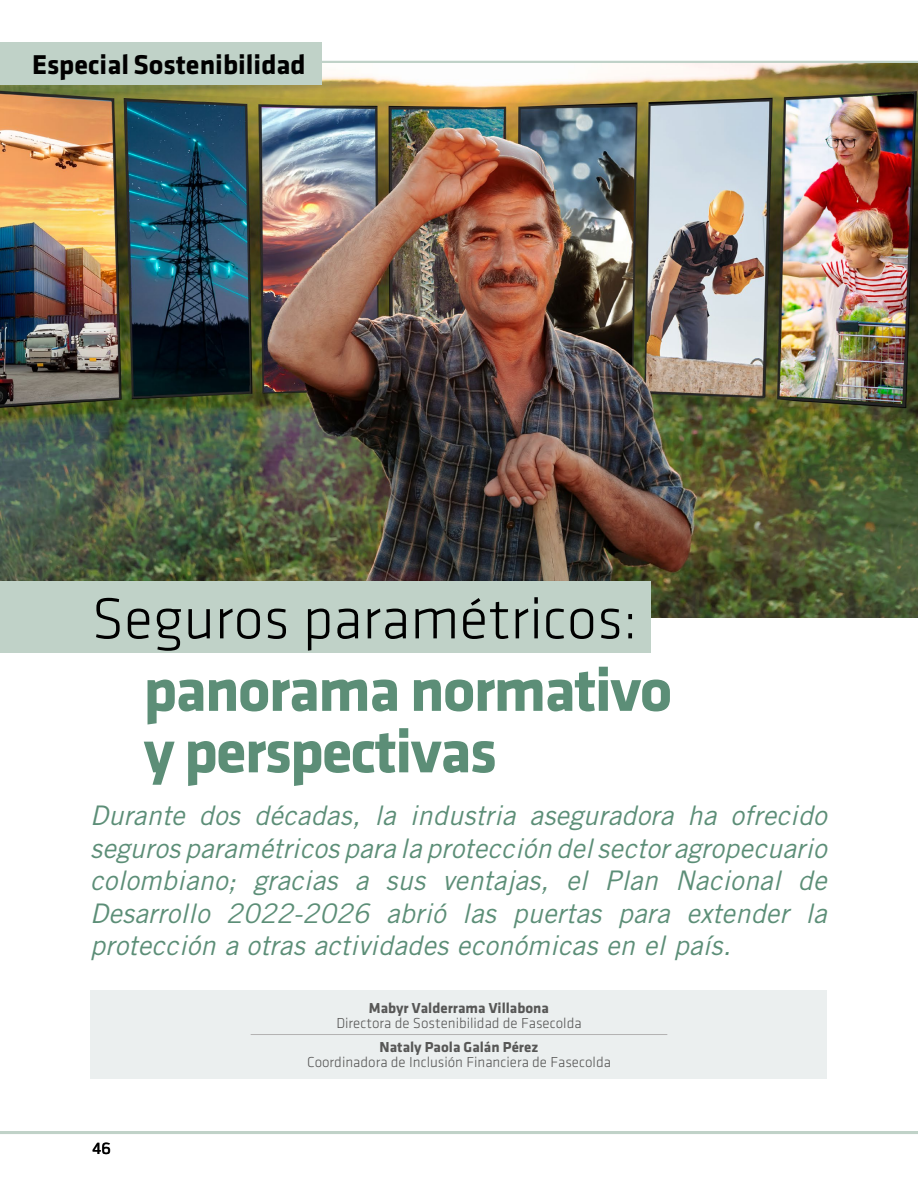
<style>
.page{position:relative;width:918px;height:1188px;background:#fff}
.page>*{position:absolute;margin:0;border:0;box-sizing:border-box;transform-origin:0 0}
.t1{font:700 63px/61.5px "Klavika";letter-spacing:-.03em;color:#5c8e77}
.t2{font:300 60px "Klavika";color:#000}
.t3{font:700 28.2px "Klavika";color:#000}
.t4{font:italic 27px/32.4px "Trade Gothic LT Std";letter-spacing:.01em;color:#5c8e77;text-align:justify}
.t5{font:15px "Klavika Light TF";color:#575756}
.t6{font:700 15px "Klavika";color:#575756}
.t7{font:15px "Collator";color:#000}
</style>
<div class="page">
<hr style="left:0;top:61px;width:918px;height:3px;background:#c0d2c8">
<img style="left:0;top:63px;width:918px;height:555px">
<hr style="left:0;top:1131px;width:918px;height:3px;background:#c0d2c8">
<div style="left:0;top:581px;width:650px;height:72px;background:#c0d2c8"></div>
<div style="left:0;top:42px;width:321px;height:42px;background:#c0d2c8"></div>
<div style="left:90px;top:990px;width:737px;height:89px;background:#ebefef"></div>
<hr style="left:251px;top:1034px;width:416px;height:1px;background:#b3b2b2">
<p class="t3" style="left:32px;top:49px;width:275px">Especial Sostenibilidad</p>
<h2 class="t2" style="left:92px;top:587px;width:547px">Seguros paramétricos:</h2>
<h1 class="t1" style="left:143px;top:659px;width:531px">panorama normativo y perspectivas</h1>
<p class="t4" style="left:90px;top:800px;width:738px">Durante dos décadas, la industria aseguradora ha ofrecido seguros paramétricos para la protección del sector agropecuario colombiano; gracias a sus ventajas, el Plan Nacional de Desarrollo 2022-2026 abrió las puertas para extender la protección a otras actividades económicas en el país.</p>
<p class="t7" style="left:92px;top:1140px;width:21px">46</p>
<p class="t6" style="left:369px;top:999px;width:182px">Mabyr Valderrama Villabona</p>
<p class="t5" style="left:336px;top:1015px;width:247px">Directora de Sostenibilidad de Fasecolda</p>
<p class="t6" style="left:380px;top:1038px;width:160px">Nataly Paola Galán Pérez</p>
<p class="t5" style="left:307px;top:1054px;width:305px">Coordinadora de Inclusión Financiera de Fasecolda</p>
</div>
